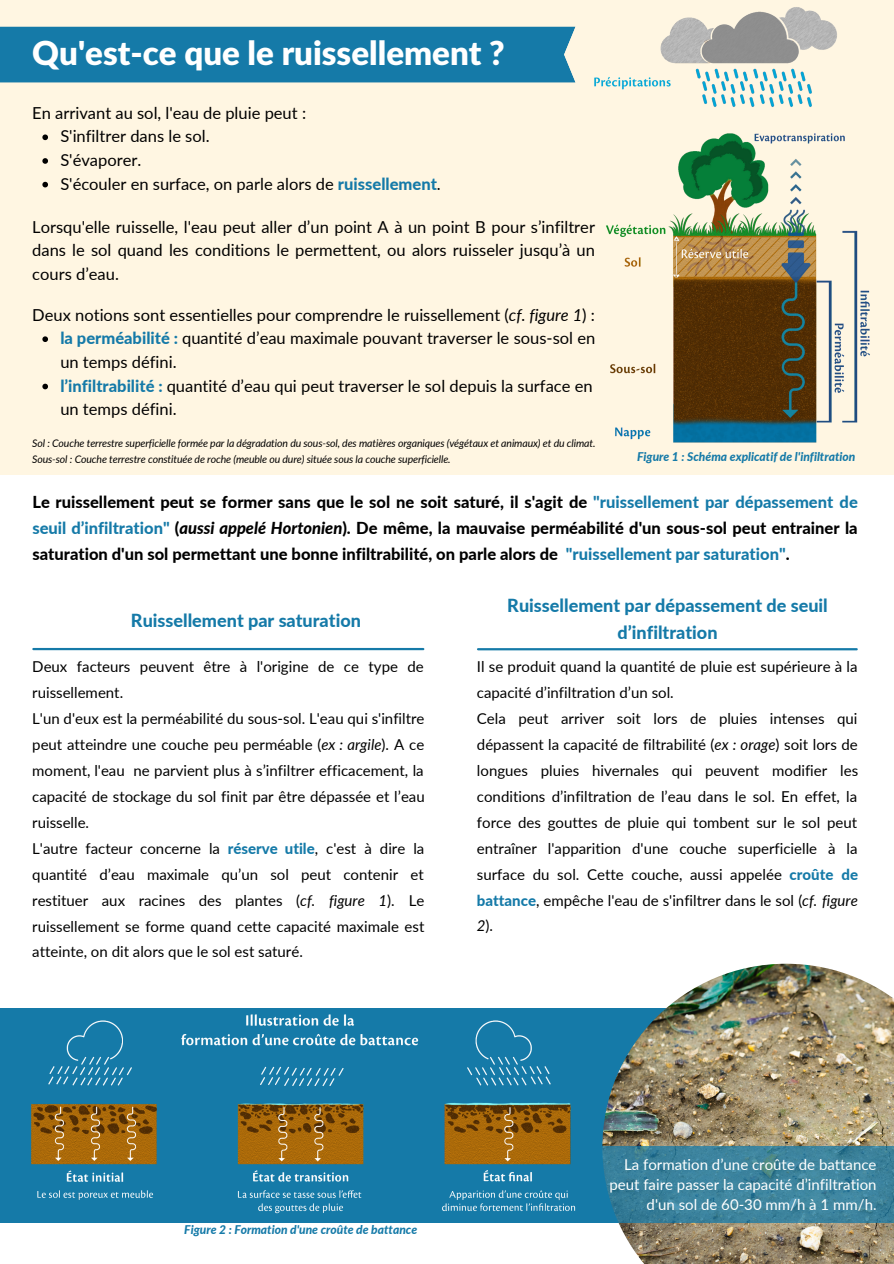
<style>
.page{position:relative;width:894px;height:1264px;background:#fff}
.page>*{position:absolute;margin:0;border:0;box-sizing:border-box;transform-origin:0 0}
.t1{font:900 33px "Lato Latin";color:#fff}
.t2{font:800 18px "Lato";color:#157aa8}
.t3{font:16.5px/23.7px "Lato";color:#000}
.t4{font:800 16.5px/26px "Lato";color:#000;text-align:justify}
.t5{font:15px/26px "Lato";color:#000;text-align:justify}
.t6{font:15px/20.2px "Lato";color:#fff;text-align:right}
.t7{font:italic 800 12px "Lato";color:#157aa8}
.t8{font:italic 10.5px "Lato";letter-spacing:-.01em;color:#000}
.s1{font-weight:800;color:#157aa8}
.s2{font-style:italic}
.s3{color:#157aa8}
</style>
<div class="page">
<div style="left:0;top:0;width:893px;height:474px;background:#fff6e2"></div>
<img style="left:594px;top:7px;width:276px;height:436px">
<div style="left:0;top:1008px;width:715px;height:214px;background:#157aa8"></div>
<img style="left:22px;top:1014px;width:557px;height:209px">
<img style="left:602px;top:963px;width:291px;height:300px">
<svg style="left:602px;top:1146px;width:291px;height:77px;background:#3b829c"></svg>
<hr style="left:33px;top:648px;width:390px;height:2px;background:#157aa8">
<hr style="left:478px;top:648px;width:378px;height:2px;background:#157aa8">
<div style="left:0;top:26px;width:576px;height:57px;background:#157aa8"></div>
<svg style="left:42px;top:134px;width:6px;height:6px"></svg>
<svg style="left:42px;top:158px;width:6px;height:6px"></svg>
<svg style="left:42px;top:182px;width:6px;height:5px"></svg>
<svg style="left:42px;top:336px;width:6px;height:6px"></svg>
<svg style="left:42px;top:384px;width:6px;height:5px"></svg>
<p class="t1" style="left:32px;top:38px;width:474px">Qu'est-ce que le ruissellement ?</p>
<p class="t3" style="left:32px;top:100px;width:275px">En arrivant au sol, l'eau de pluie peut :</p>
<p class="t3" style="left:60px;top:124px;width:151px">S'infiltrer dans le sol.</p>
<p class="t3" style="left:60px;top:148px;width:82px">S'évaporer.</p>
<p class="t3" style="left:60px;top:171px;width:382px">S'écouler en surface, on parle alors de <span class="s1">ruissellement</span>.</p>
<p class="t3" style="left:32px;top:214px;width:564px;text-align:justify">Lorsqu'elle ruisselle, l'eau peut aller d’un point A à un point B pour s’infiltrer dans le sol quand les conditions le permettent, ou alors ruisseler jusqu’à un cours d’eau.</p>
<p class="t3" style="left:32px;top:302px;width:564px">Deux notions sont essentielles pour comprendre le ruissellement (<span class="s2">cf. figure 1</span>) :</p>
<p class="t3" style="left:60px;top:326px;width:536px"><span class="s1">la perméabilité :</span> quantité d’eau maximale pouvant traverser le sous-sol en un temps défini.</p>
<p class="t3" style="left:60px;top:373px;width:533px"><span class="s1">l’infiltrabilité :</span> quantité d’eau qui peut traverser le sol depuis la surface en un temps défini.</p>
<p class="t8" style="left:32px;top:437px;width:564px">Sol : Couche terrestre superficielle formée par la dégradation du sous-sol, des matières organiques (végétaux et animaux) et du climat.</p>
<p class="t8" style="left:32px;top:452px;width:420px">Sous-sol : Couche terrestre constituée de roche (meuble ou dure) située sous la couche superficielle.</p>
<p class="t7" style="left:637px;top:449px;width:220px">Figure 1 : Schéma explicatif de l'infiltration</p>
<p class="t4" style="left:32px;top:488px;width:826px">Le ruissellement peut se former sans que le sol ne soit saturé, il s'agit de <span class="s3">"ruissellement par dépassement de seuil d’infiltration"</span> (<span class="s2">aussi appelé Hortonien</span>). De même, la mauvaise perméabilité d'un sous-sol peut entrainer la saturation d'un sol permettant une bonne infiltrabilité, on parle alors de <span class="s3">"ruissellement par saturation"</span>.</p>
<p class="t2" style="left:131px;top:609px;width:231px">Ruissellement par saturation</p>
<p class="t5" style="left:32px;top:653px;width:393px">Deux facteurs peuvent être à l'origine de ce type de ruissellement.</p>
<p class="t5" style="left:32px;top:705px;width:394px">L'un d'eux est la perméabilité du sous-sol. L'eau qui s'infiltre peut atteindre une couche peu perméable (<span class="s2">ex : argile</span>). A ce moment, l'eau ne parvient plus à s’infiltrer efficacement, la capacité de stockage du sol finit par être dépassée et l’eau ruisselle.</p>
<p class="t5" style="left:32px;top:835px;width:393px">L'autre facteur concerne la <span class="s1">réserve utile</span>, c'est à dire la quantité d’eau maximale qu’un sol peut contenir et restituer aux racines des plantes (<span class="s2">cf. figure 1</span>). Le ruissellement se forme quand cette capacité maximale est atteinte, on dit alors que le sol est saturé.</p>
<p class="t2" style="left:507px;top:593px;width:322px">Ruissellement par dépassement de seuil</p>
<p class="t2" style="left:617px;top:620px;width:101px">d’infiltration</p>
<p class="t5" style="left:477px;top:653px;width:382px">Il se produit quand la quantité de pluie est supérieure à la capacité d’infiltration d’un sol.</p>
<p class="t5" style="left:477px;top:705px;width:382px">Cela peut arriver soit lors de pluies intenses qui dépassent la capacité de filtrabilité (<span class="s2">ex : orage</span>) soit lors de longues pluies hivernales qui peuvent modifier les conditions d’infiltration de l’eau dans le sol. En effet, la force des gouttes de pluie qui tombent sur le sol peut entraîner l'apparition d'une couche superficielle à la surface du sol. Cette couche, aussi appelée <span class="s1">croûte de battance</span>, empêche l'eau de s'infiltrer dans le sol (<span class="s2">cf. figure 2</span>).</p>
<p class="t7" style="left:184px;top:1222px;width:234px">Figure 2 : Formation d'une croûte de battance</p>
<p class="t6" style="left:609px;top:1153px;width:268px">La formation d’une croûte de battance peut faire passer la capacité d’infiltration d'un sol de 60-30 mm/h à 1 mm/h.</p>
</div>
